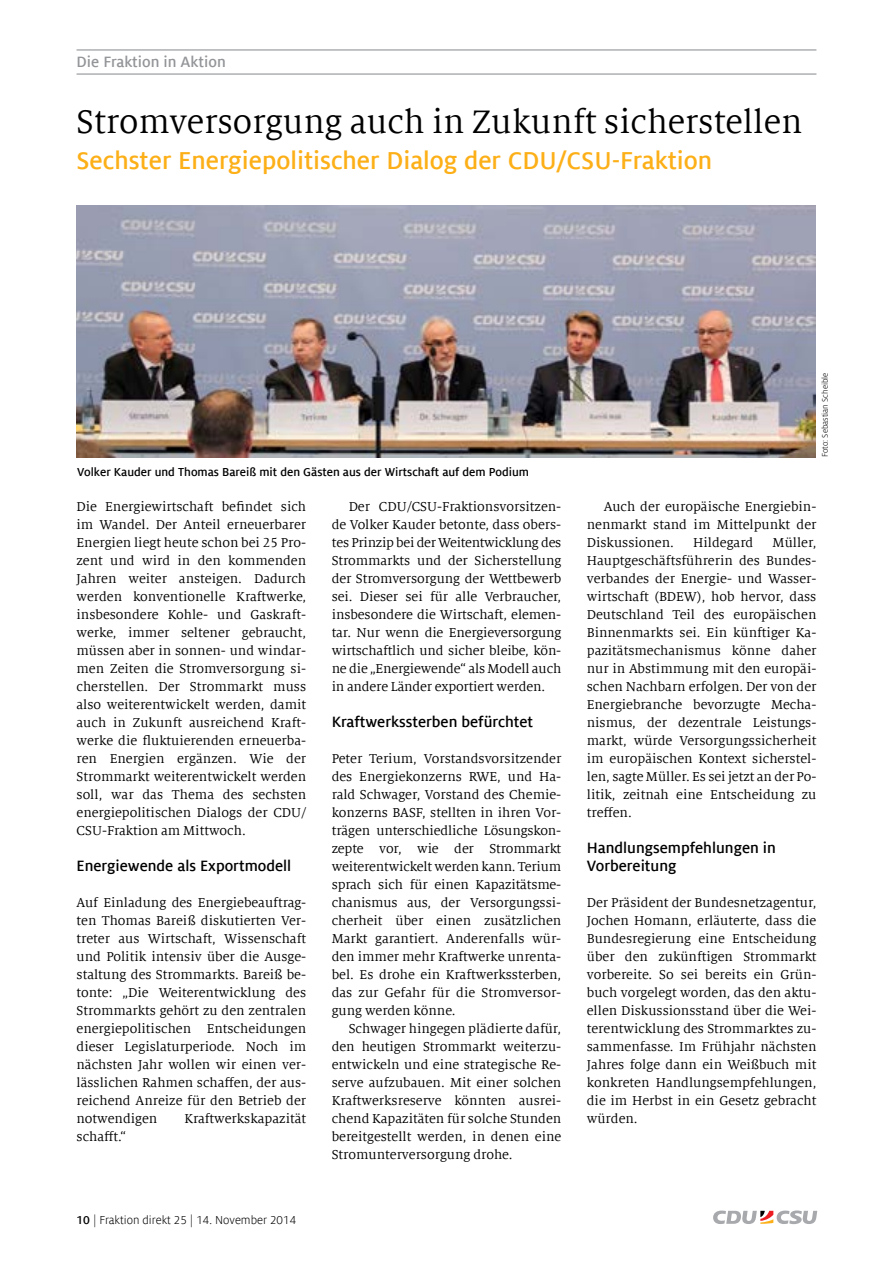
<style>
.page{position:relative;width:893px;height:1263px;background:#fff}
.page>*{position:absolute;margin:0;border:0;box-sizing:border-box;transform-origin:0 0}
.t1{font:36px "Milo Serif Offc";color:#000}
.t2{font:700 27px "Milo Sans Offc";color:#fcaf17}
.t3{font:700 16.5px/18px "Milo Sans Offc";color:#000}
.t4{font:700 16.5px "Milo Sans Offc";color:#939598}
.t5{font:14.25px/18px "Milo Serif Offc";color:#000;text-align:justify}
.t6{font:700 12.75px "Milo Sans Offc";color:#000}
.t7{font:12.75px "Milo Sans Offc";color:#000}
.t8{font:9px "Milo Sans Offc";color:#000}
.s1{font-weight:700}
</style>
<div class="page">
<svg style="left:713px;top:1210px;width:104px;height:14px"></svg>
<hr style="left:77px;top:49px;width:739px;height:2px;background:#939598">
<hr style="left:77px;top:73px;width:739px;height:2px;background:#939598">
<img style="left:77px;top:205px;width:738px;height:252px">
<p class="t4" style="left:77px;top:52px;width:151px">Die Fraktion in Aktion</p>
<h1 class="t1" style="left:77px;top:100px;width:727px">Stromversorgung auch in Zukunft sicherstellen</h1>
<h2 class="t2" style="left:77px;top:144px;width:637px">Sechster Energiepolitischer Dialog der CDU/CSU-Fraktion</h2>
<p class="t6" style="left:77px;top:464px;width:453px">Volker Kauder und Thomas Bareiß mit den Gästen aus der Wirtschaft auf dem Podium</p>
<p class="t8" style="left:819px;top:457px;width:86px;rotate:-90deg">Foto: Sebastian Scheible</p>
<p class="t5" style="left:77px;top:498px;width:231px">Die Energiewirtschaft befindet sich im Wandel. Der Anteil erneuerbarer Energien liegt heute schon bei 25 Pro&shy;zent und wird in den kommenden Jahren weiter ansteigen. Dadurch werden konventionelle Kraftwerke, insbesondere Kohle- und Gaskraft&shy;werke, immer seltener gebraucht, müssen aber in sonnen- und windar&shy;men Zeiten die Stromversorgung si&shy;cherstellen. Der Strommarkt muss also weiterentwickelt werden, damit auch in Zukunft ausreichend Kraft&shy;werke die fluktuierenden erneuerba&shy;ren Energien ergänzen. Wie der Strommarkt weiterentwickelt werden soll, war das Thema des sechsten energiepolitischen Dialogs der CDU/ CSU-Fraktion am Mittwoch.</p>
<p class="t3" style="left:77px;top:857px;width:216px">Energiewende als Exportmodell</p>
<p class="t5" style="left:77px;top:894px;width:231px">Auf Einladung des Energiebeauftrag&shy;ten Thomas Bareiß diskutierten Ver&shy;treter aus Wirtschaft, Wissenschaft und Politik intensiv über die Ausge&shy;staltung des Strommarkts. Bareiß be&shy;tonte: „Die Weiterentwicklung des Strommarkts gehört zu den zentralen energiepolitischen Entscheidungen dieser Legislaturperiode. Noch im nächsten Jahr wollen wir einen ver&shy;lässlichen Rahmen schaffen, der aus&shy;reichend Anreize für den Betrieb der notwendigen</p>
<p class="t5" style="left:184px;top:1110px;width:123px">Kraftwerkskapazität</p>
<p class="t5" style="left:77px;top:1128px;width:51px">schafft.“</p>
<p class="t7" style="left:77px;top:1212px;width:221px"><span class="s1">10</span> | Fraktion direkt 25 | 14. November 2014</p>
<p class="t5" style="left:332px;top:498px;width:231px;text-indent:17px">Der CDU/CSU-Fraktionsvorsitzen&shy;de Volker Kauder betonte, dass obers&shy;tes Prinzip bei der Weitentwicklung des Strommarkts und der Sicherstellung der Stromversorgung der Wettbewerb sei. Dieser sei für alle Verbraucher, insbesondere die Wirtschaft, elemen&shy;tar. Nur wenn die Energieversorgung wirtschaftlich und sicher bleibe, kön&shy;ne die „Energiewende“ als Modell auch in andere Länder exportiert werden.</p>
<p class="t3" style="left:332px;top:713px;width:203px">Kraftwerkssterben befürchtet</p>
<p class="t5" style="left:332px;top:750px;width:231px">Peter Terium, Vorstandsvorsitzender des Energiekonzerns RWE, und Ha&shy;rald Schwager, Vorstand des Chemie&shy;konzerns BASF, stellten in ihren Vor&shy;trägen unterschiedliche Lösungskon&shy;zepte vor, wie der Strommarkt weiterentwickelt werden kann. Terium sprach sich für einen Kapazitätsme&shy;chanismus aus, der Versorgungssi&shy;cherheit über einen zusätzlichen Markt garantiert. Anderenfalls wür&shy;den immer mehr Kraftwerke unrenta&shy;bel. Es drohe ein Kraftwerkssterben, das zur Gefahr für die Stromversor&shy;gung werden könne.</p>
<p class="t5" style="left:332px;top:1020px;width:231px;text-indent:17px">Schwager hingegen plädierte dafür, den heutigen Strommarkt weiterzu&shy;entwickeln und eine strategische Re&shy;serve aufzubauen. Mit einer solchen Kraftwerksreserve könnten ausrei&shy;chend Kapazitäten für solche Stunden bereitgestellt werden, in denen eine Stromunterversorgung drohe.</p>
<p class="t5" style="left:587px;top:498px;width:231px;text-indent:17px">Auch der europäische Energiebin&shy;nenmarkt stand im Mittelpunkt der Diskussionen.</p>
<p class="t5" style="left:587px;top:534px;width:231px;text-indent:186px">Müller, Hauptgeschäftsführerin des Bundes&shy;verbandes der Energie- und Wasser&shy;wirtschaft (BDEW), hob hervor, dass Deutschland Teil des europäischen Binnenmarkts sei. Ein künftiger Ka&shy;pazitätsmechanismus könne daher nur in Abstimmung mit den europäi&shy;schen Nachbarn erfolgen. Der von der Energiebranche bevorzugte Mecha&shy;nismus, der dezentrale Leistungs&shy;markt, würde Versorgungssicherheit im europäischen Kontext sicherstel&shy;len, sagte Müller. Es sei jetzt an der Po&shy;litik, zeitnah eine Entscheidung zu treffen.</p>
<p class="t3" style="left:587px;top:839px;width:191px">Handlungsempfehlungen in<br>Vorbereitung</p>
<p class="t5" style="left:587px;top:894px;width:231px">Der Präsident der Bundesnetzagentur, Jochen Homann, erläuterte, dass die Bundesregierung eine Entscheidung über den zukünftigen Strommarkt vorbereite. So sei bereits ein Grün&shy;buch vorgelegt worden, das den aktu&shy;ellen Diskussionsstand über die Wei&shy;terentwicklung des Strommarktes zu&shy;sammenfasse. Im Frühjahr nächsten Jahres folge dann ein Weißbuch mit konkreten Handlungsempfehlungen, die im Herbst in ein Gesetz gebracht würden.</p>
<p class="t5" style="left:693px;top:534px;width:62px">Hildegard</p>
</div>
